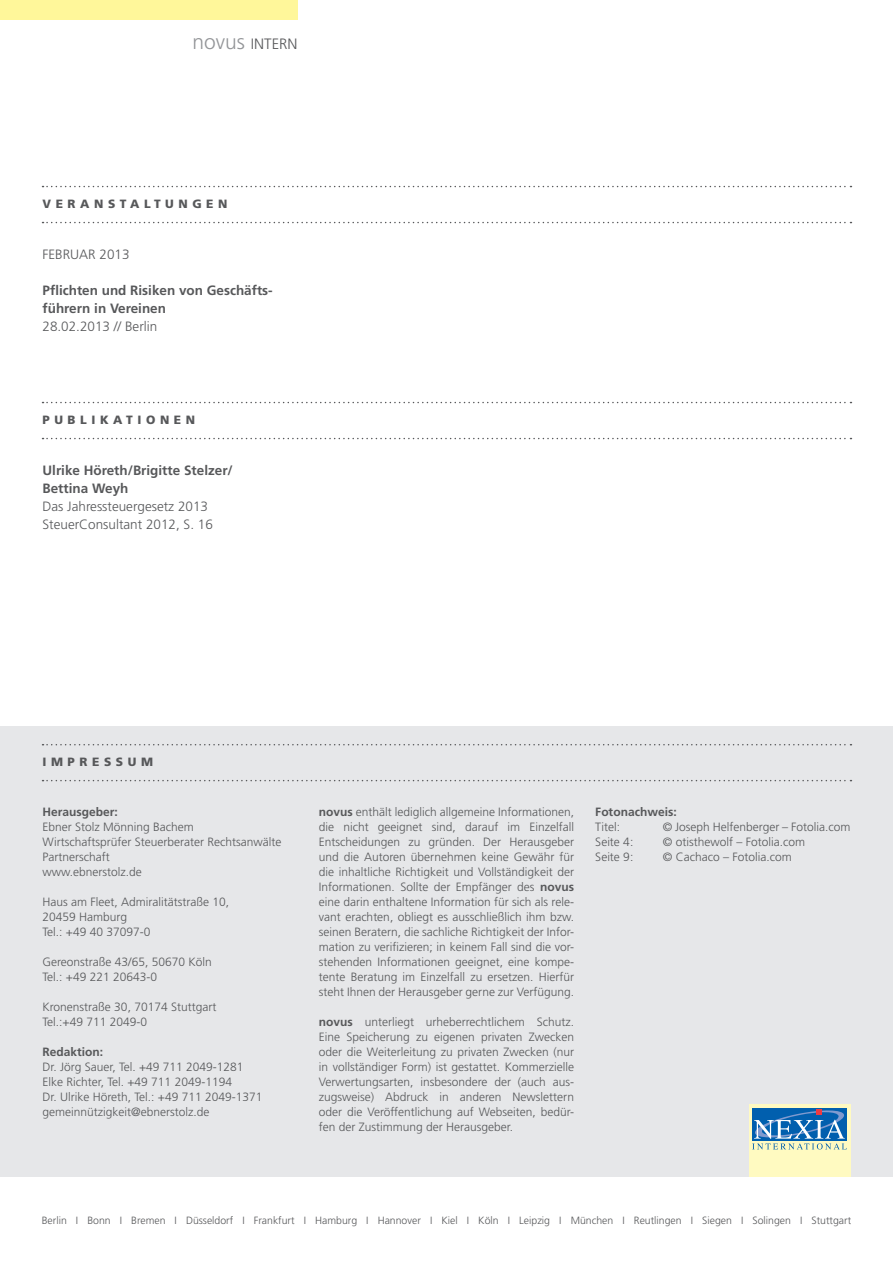
<style>
.page{position:relative;width:893px;height:1263px;background:#fff}
.page>*{position:absolute;margin:0;border:0;box-sizing:border-box;transform-origin:0 0}
.t1{font:300 15px "Frutiger LT Std";color:#57585a}
.t2{font:700 13.5px/18px "Frutiger LT Std";color:#57585a}
.t3{font:300 13.5px/18px "Frutiger LT Std";color:#57585a}
.t4{font:300 12px/15px "Frutiger LT Std";color:#57585a}
.t5{font:900 12px "Frutiger LT Std";letter-spacing:.38em;color:#57585a}
.t6{font:700 12px "Frutiger LT Std";color:#57585a}
.t7{font:300 10.5px "Frutiger LT Std";color:#57585a}
.s1{font-size:21px;color:#939598}
.s2{font-weight:700}
</style>
<div class="page">
<div style="left:0;top:727px;width:893px;height:450px;background:#e6e7e9"></div>
<div style="left:0;top:0;width:298px;height:19px;background:#fff79a"></div>
<svg style="left:43px;top:186px;width:808px;height:1px"></svg>
<svg style="left:43px;top:744px;width:808px;height:1px"></svg>
<svg style="left:43px;top:222px;width:808px;height:1px"></svg>
<svg style="left:43px;top:780px;width:808px;height:1px"></svg>
<div style="left:749px;top:1104px;width:101px;height:73px;background:#fffac1"></div>
<div style="left:752px;top:1108px;width:95px;height:32px;background:#015fae"></div>
<svg style="left:752px;top:1109px;width:95px;height:40px"></svg>
<svg style="left:43px;top:402px;width:808px;height:1px"></svg>
<svg style="left:43px;top:438px;width:808px;height:1px"></svg>
<p class="t1" style="left:193px;top:36px;width:104px"><span class="s1">novus</span> INTERN</p>
<p class="t5" style="left:43px;top:197px;width:50px">VERAN</p>
<p class="t5" style="left:108px;top:197px;width:24px">S TALT</p>
<p class="t5" style="left:165px;top:197px;width:62px">UN GEN</p>
<p class="t3" style="left:43px;top:245px;width:89px">FEBRUAR 2013</p>
<p class="t2" style="left:43px;top:281px;width:232px">Pflichten und Risiken von Geschäfts&shy;führern in Vereinen</p>
<p class="t3" style="left:43px;top:317px;width:116px">28.02.2013 // Berlin</p>
<p class="t5" style="left:43px;top:413px;width:81px">PUBLI KATI</p>
<p class="t5" style="left:146px;top:413px;width:49px">ON EN</p>
<p class="t2" style="left:43px;top:461px;width:192px">Ulrike Höreth/Brigitte Stelzer/<br>Bettina Weyh</p>
<p class="t3" style="left:43px;top:497px;width:172px">Das Jahressteuergesetz 2013<br>SteuerConsultant 2012, S. 16</p>
<p class="t5" style="left:43px;top:754px;width:112px">I MPRESSUM</p>
<p class="t6" style="left:43px;top:805px;width:77px">Herausgeber:</p>
<p class="t4" style="left:43px;top:820px;width:240px">Ebner Stolz Mönning Bachem<br>Wirtschaftsprüfer Steuerberater Rechtsanwälte<br>Partnerschaft<br>www.ebnerstolz.de</p>
<p class="t4" style="left:43px;top:895px;width:188px">Haus am Fleet, Admiralitätstraße 10,<br>20459 Hamburg<br>Tel.: +49 40 37097-0</p>
<p class="t4" style="left:43px;top:955px;width:171px">Gereonstraße 43/65, 50670 Köln<br>Tel.: +49 221 20643-0</p>
<p class="t4" style="left:43px;top:1000px;width:175px">Kronenstraße 30, 70174 Stuttgart<br>Tel.:+49 711 2049-0</p>
<p class="t6" style="left:43px;top:1045px;width:62px">Redaktion:</p>
<p class="t4" style="left:43px;top:1060px;width:221px">Dr. Jörg Sauer, Tel. +49 711 2049-1281<br>Elke Richter, Tel. +49 711 2049-1194<br>Dr. Ulrike Höreth, Tel.: +49 711 2049-1371 gemeinnützigkeit@ebnerstolz.de</p>
<p class="t4" style="left:319px;top:805px;width:257px;text-align:justify"><span class="s2">novus</span> enthält lediglich allgemeine Informationen, die nicht geeignet sind, darauf im Einzelfall -Entscheidungen zu gründen. Der Herausgeber und die Autoren übernehmen keine Gewähr für die inhaltliche Richtigkeit und Vollständigkeit der Informationen. Sollte der Empfänger des <span class="s2">novus </span>eine darin enthaltene Information für sich als rele&shy;vant erachten, obliegt es ausschließlich ihm bzw. seinen Beratern, die sachliche Richtigkeit der Infor&shy;mation zu verifizieren; in keinem Fall sind die vor&shy;stehenden Informationen geeignet, eine kompe&shy;tente Beratung im Einzelfall zu ersetzen. H ierfür steht Ihnen der Herausgeber gerne zur Verfügung.</p>
<p class="t4" style="left:319px;top:1015px;width:257px;text-align:justify"><span class="s2">novus</span> unterliegt urheberrechtlichem Schutz.<br>Eine Speicherung zu eigenen privaten Zwecken oder die Weiterleitung zu privaten Zwecken (nur in vollständiger Form) ist gestattet. Kommerzielle Verwertungsarten, insbesondere der (auch aus&shy;zugsweise) Abdruck in anderen Newslettern oder die Veröffentlichung auf Webseiten, bedür&shy;fen der Zustimmung der Herausgeber.</p>
<p class="t6" style="left:595px;top:805px;width:83px">Fotonachweis:</p>
<p class="t4" style="left:595px;top:820px;width:26px">Titel:</p>
<p class="t4" style="left:663px;top:820px;width:189px">© Joseph Helfenberger – Fotolia.com</p>
<p class="t4" style="left:595px;top:835px;width:40px">Seite 4:</p>
<p class="t4" style="left:663px;top:835px;width:144px">© otisthewolf – Fotolia.com</p>
<p class="t4" style="left:595px;top:850px;width:40px">Seite 9:</p>
<p class="t4" style="left:663px;top:850px;width:130px">© Cachaco – Fotolia.com</p>
<p class="t7" style="left:42px;top:1214px;width:811px">Berlin I Bonn I Bremen I Düsseldorf I Frankfurt I Hamburg I Hannover I Kiel I Köln I Leipzig I M ünchen I Reutlingen I Siegen I Solingen I Stuttgart</p>
</div>
